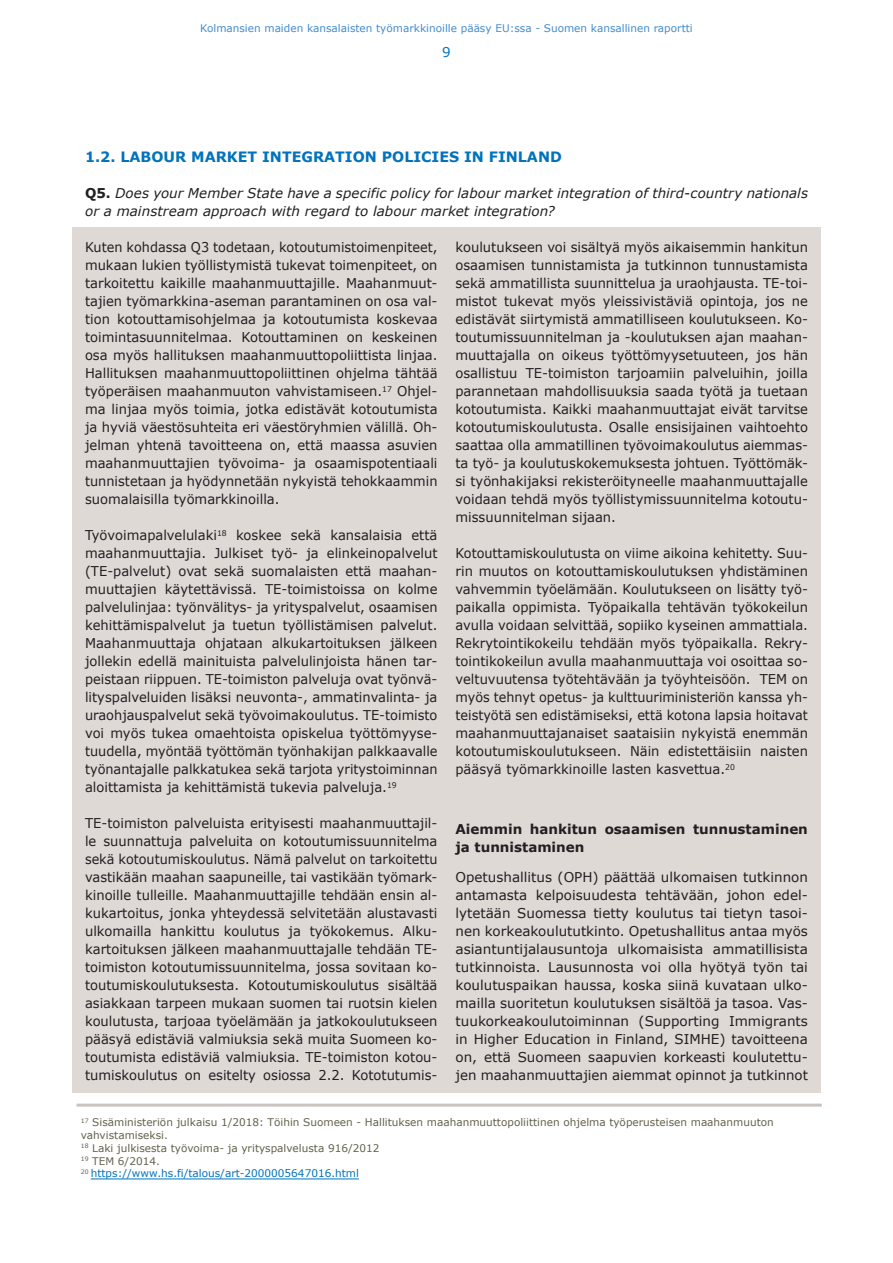
<style>
.page{position:relative;width:893px;height:1263px;background:#fff}
.page>*{position:absolute;margin:0;border:0;box-sizing:border-box;transform-origin:0 0}
.t1{font:700 14.25px "Verdana";color:#0073bc}
.t2{font:13.5px/18px "Verdana";color:#231f20;text-align:justify}
.t3{font:13.5px/18px "Verdana";color:#231f20;text-align:justify;scale:.95 1}
.t4{font:italic 13.5px/18px "Verdana";letter-spacing:.005em;color:#231f20}
.t5{font:700 13.5px/18px "Verdana";color:#231f20}
.t6{font:13.5px "Verdana";color:#0073bc}
.t7{font:10.5px/12.8px "Verdana";color:#63624c}
.t8{font:10.5px "Verdana";color:#448dcb}
.s1{font-weight:700;font-style:normal}
.s2{color:#0073bc}
</style>
<div class="page">
<div style="left:72px;top:227px;width:749px;height:866px;background:#dfd9d6"></div>
<hr style="left:77px;top:1103px;width:745px;height:3px;background:#cbc3c0">
<hr style="left:91px;top:1178px;width:268px;height:1px;background:#0073bc">
<p class="t8" style="left:200px;top:22px;width:494px">Kolmansien maiden kansalaisten työmarkkinoille pääsy EU:ssa - Suomen kansallinen raportti</p>
<p class="t6" style="left:442px;top:44px;width:10px">9</p>
<p class="t1" style="left:85px;top:147px;width:478px">1.2. LABOUR MARKET INTEGRATION POLICIES IN FINLAND</p>
<p class="t4" style="left:85px;top:184px;width:724px"><span class="s1">Q5.</span> Does your Member State have a specific policy for labour market integration of third-country nationals or a mainstream approach with regard to labour market integration?</p>
<p class="t3" style="left:85px;top:238px;width:373px">Kuten kohdassa Q3 todetaan, kotoutumistoimenpiteet, mukaan lukien työllistymistä tukevat toimenpiteet, on tarkoitettu kaikille maahanmuuttajille. Maahanmuut&shy;tajien työmarkkina-aseman parantaminen on osa val&shy;tion kotouttamisohjelmaa ja kotoutumista koskevaa toimintasuunnitelmaa. Kotouttaminen on keskeinen osa myös hallituksen maahanmuuttopoliittista linjaa.<br>Hallituksen maahanmuuttopoliittinen ohjelma tähtää työperäisen maahanmuuton vahvistamiseen.<sup>17</sup> Ohjel&shy;ma linjaa myös toimia, jotka edistävät kotoutumista ja hyviä väestösuhteita eri väestöryhmien välillä. Oh&shy;jelman yhtenä tavoitteena on, että maassa asuvien maahanmuuttajien työvoima- ja osaamispotentiaali tunnistetaan ja hyödynnetään nykyistä tehokkaammin suomalaisilla työmarkkinoilla.</p>
<p class="t2" style="left:85px;top:526px;width:354px">Työvoimapalvelulaki<sup>18</sup> koskee sekä kansalaisia että maahanmuuttajia. Julkiset työ- ja elinkeinopalvelut (TE-palvelut) ovat sekä suomalaisten että maahan&shy;muuttajien käytettävissä. TE-toimistoissa on kolme palvelulinjaa: työnvälitys- ja yrityspalvelut, osaamisen kehittämispalvelut ja tuetun työllistämisen palvelut.<br>Maahanmuuttaja ohjataan alkukartoituksen jälkeen jollekin edellä mainituista palvelulinjoista hänen tar&shy;peistaan riippuen. TE-toimiston palveluja ovat työnvä&shy;lityspalveluiden lisäksi neuvonta-, ammatinvalinta- ja uraohjauspalvelut sekä työvoimakoulutus. TE-toimisto voi myös tukea omaehtoista opiskelua työttömyyse&shy;tuudella, myöntää työttömän työnhakijan palkkaavalle työnantajalle palkkatukea sekä tarjota yritystoiminnan aloittamista ja kehittämistä tukevia palveluja.<sup>19</sup></p>
<p class="t2" style="left:85px;top:814px;width:354px">TE-toimiston palveluista erityisesti maahanmuuttajil&shy;le suunnattuja palveluita on kotoutumissuunnitelma sekä kotoutumiskoulutus. Nämä palvelut on tarkoitettu vastikään maahan saapuneille, tai vastikään työmark&shy;kinoille tulleille. Maahanmuuttajille tehdään ensin al&shy;kukartoitus, jonka yhteydessä selvitetään alustavasti ulkomailla hankittu koulutus ja työkokemus. Alku&shy;kartoituksen jälkeen maahanmuuttajalle tehdään TE&shy;toimiston kotoutumissuunnitelma, jossa sovitaan ko&shy;toutumiskoulutuksesta. Kotoutumiskoulutus sisältää asiakkaan tarpeen mukaan suomen tai ruotsin kielen koulutusta, tarjoaa työelämään ja jatkokoulutukseen pääsyä edistäviä valmiuksia sekä muita Suomeen ko&shy;toutumista edistäviä valmiuksia. TE-toimiston kotou&shy;tumiskoulutus on esitelty osiossa 2.2. Kototutumis-</p>
<p class="t2" style="left:455px;top:238px;width:354px">koulutukseen voi sisältyä myös aikaisemmin hankitun osaamisen tunnistamista ja tutkinnon tunnustamista sekä ammatillista suunnittelua ja uraohjausta. TE-toi&shy;mistot tukevat myös yleissivistäviä opintoja, jos ne edistävät siirtymistä ammatilliseen koulutukseen. Ko&shy;toutumissuunnitelman ja -koulutuksen ajan maahan&shy;muuttajalla on oikeus työttömyysetuuteen, jos hän osallistuu TE-toimiston tarjoamiin palveluihin, joilla parannetaan mahdollisuuksia saada työtä ja tuetaan kotoutumista. Kaikki maahanmuuttajat eivät tarvitse kotoutumiskoulutusta. Osalle ensisijainen vaihtoehto saattaa olla ammatillinen työvoimakoulutus aiemmas&shy;ta työ- ja koulutuskokemuksesta johtuen. Työttömäk&shy;si työnhakijaksi rekisteröityneelle maahanmuuttajalle voidaan tehdä myös työllistymissuunnitelma kotoutu&shy;missuunnitelman sijaan.</p>
<p class="t3" style="left:455px;top:544px;width:373px">Kotouttamiskoulutusta on viime aikoina kehitetty. Suu&shy;rin muutos on kotouttamiskoulutuksen yhdistäminen vahvemmin työelämään. Koulutukseen on lisätty työ&shy;paikalla oppimista. Työpaikalla tehtävän työkokeilun avulla voidaan selvittää, sopiiko kyseinen ammattiala.<br>Rekrytointikokeilu tehdään myös työpaikalla. Rekry&shy;tointikokeilun avulla maahanmuuttaja voi osoittaa so&shy;veltuvuutensa työtehtävään ja työyhteisöön. TEM on myös tehnyt opetus- ja kulttuuriministeriön kanssa yh&shy;teistyötä sen edistämiseksi, että kotona lapsia hoitavat maahanmuuttajanaiset saataisiin nykyistä enemmän kotoutumiskoulutukseen. Näin edistettäisiin naisten pääsyä työmarkkinoille lasten kasvettua.<sup>20</sup></p>
<p class="t5" style="left:455px;top:820px;width:354px">Aiemmin hankitun osaamisen tunnustaminen ja tunnistaminen</p>
<p class="t2" style="left:455px;top:868px;width:354px">Opetushallitus (OPH) päättää ulkomaisen tutkinnon antamasta kelpoisuudesta tehtävään, johon edel&shy;lytetään Suomessa tietty koulutus tai tietyn tasoi&shy;nen korkeakoulututkinto. Opetushallitus antaa myös asiantuntijalausuntoja ulkomaisista ammatillisista tutkinnoista. Lausunnosta voi olla hyötyä työn tai koulutuspaikan haussa, koska siinä kuvataan ulko&shy;mailla suoritetun koulutuksen sisältöä ja tasoa. Vas&shy;tuukorkeakoulutoiminnan (Supporting Immigrants in Higher Education in Finland, SIMHE) tavoitteena on, että Suomeen saapuvien korkeasti koulutettu&shy;jen maahanmuuttajien aiemmat opinnot ja tutkinnot</p>
<p class="t7" style="left:81px;top:1116px;width:695px"><sup>17</sup> Sisäministeriön julkaisu 1/2018: Töihin Suomeen - Hallituksen maahanmuuttopoliittinen ohjelma työperusteisen maahanmuuton vahvistamiseksi.<br><sup>18</sup> Laki julkisesta työvoima- ja yrityspalvelusta 916/2012<br><sup>19</sup> TEM 6/2014.<br><sup>20</sup> <span class="s2">https://www.hs.fi/talous/art-2000005647016.html</span></p>
</div>
